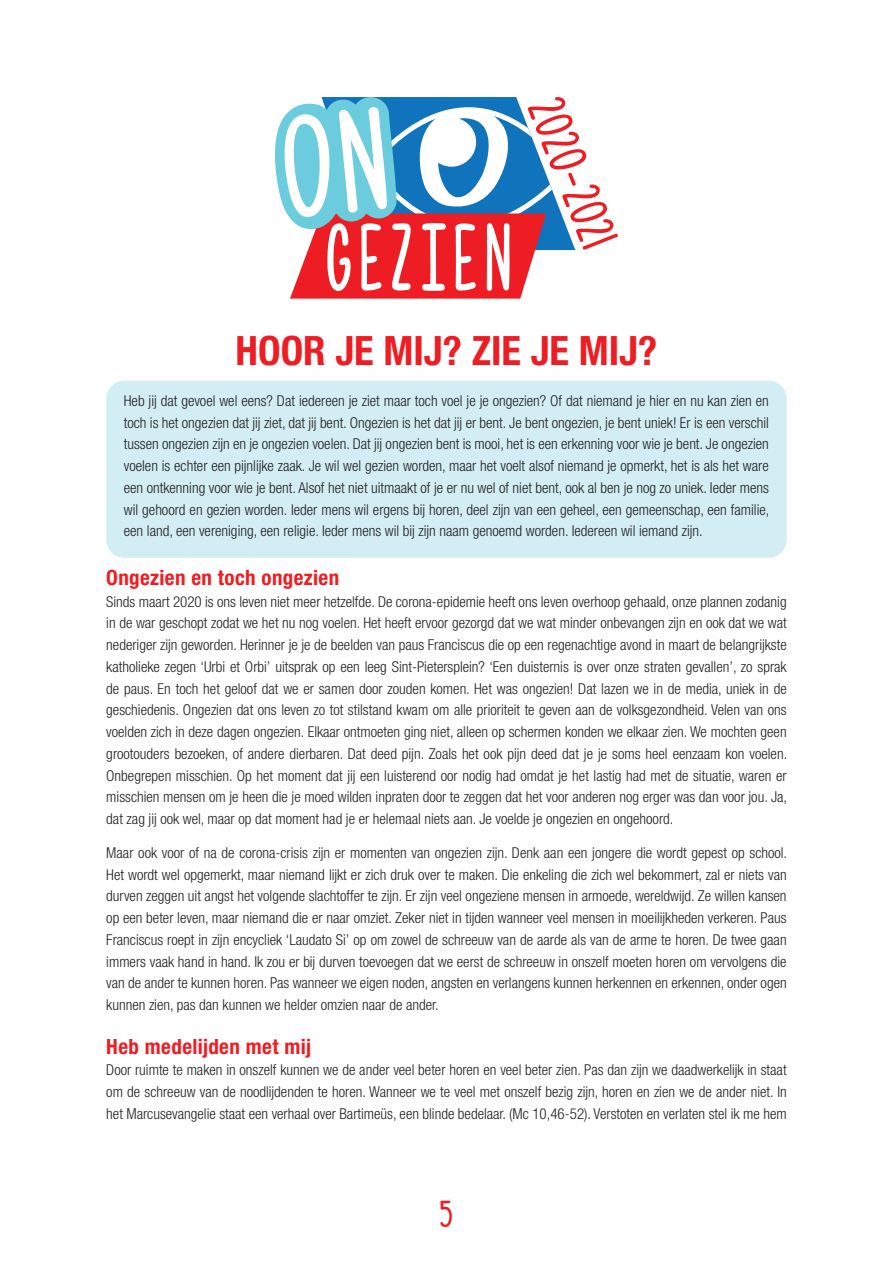
<style>
.page{position:relative;width:893px;height:1263px;background:#fff}
.page>*{position:absolute;margin:0;border:0;box-sizing:border-box;transform-origin:0 0}
.tekst{font:700 condensed 40.5px "Helvetica Neue LT Pro";color:#ee1d23}
.t1{font:33px "Photographs";color:#ee1d23}
.Ondertitel_-_14{font:700 condensed 21px "Helvetica Neue LT Pro";letter-spacing:.02em;color:#ee1d23}
.tekst-2{font:300 condensed 15px/21.8px "Helvetica Neue LT Pro";color:#231f20;text-align:justify}
</style>
<div class="page">
<div style="left:106px;top:381px;width:681px;height:177px;background:#d3edf4;border-radius:18px"></div>
<svg style="left:275px;top:97px;width:343px;height:202px"></svg>
<p class="tekst" style="left:236px;top:326px;width:423px">HOOR JE MIJ? ZIE JE MIJ?</p>
<p class="tekst-2" style="left:124px;top:389px;width:647px">Heb jij dat gevoel wel eens? Dat iedereen je ziet maar toch voel je je ongezien? Of dat niemand je hier en nu kan zien en toch is het ongezien dat jij ziet, dat jij bent. Ongezien is het dat jij er bent. Je bent ongezien, je bent uniek! Er is een verschil tussen ongezien zijn en je ongezien voelen. Dat jij ongezien bent is mooi, het is een erkenning voor wie je bent. Je ongezien voelen is echter een pijnlijke zaak. Je wil wel gezien worden, maar het voelt alsof niemand je opmerkt, het is als het ware een ontkenning voor wie je bent. Alsof het niet uitmaakt of je er nu wel of niet bent, ook al ben je nog zo uniek. Ieder mens wil gehoord en gezien worden. Ieder mens wil ergens bij horen, deel zijn van een geheel, een gemeenschap, een familie, een land, een vereniging, een religie. Ieder mens wil bij zijn naam genoemd worden. Iedereen wil iemand zijn.</p>
<p class="Ondertitel_-_14" style="left:106px;top:565px;width:234px">Ongezien en toch ongezien</p>
<p class="tekst-2" style="left:106px;top:590px;width:682px">Sinds maart 2020 is ons leven niet meer hetzelfde. De corona-epidemie heeft ons leven overhoop gehaald, onze plannen zodanig in de war geschopt zodat we het nu nog voelen. Het heeft ervoor gezorgd dat we wat minder onbevangen zijn en ook dat we wat nederiger zijn geworden. Herinner je je de beelden van paus Franciscus die op een regenachtige avond in maart de belangrijkste katholieke zegen ‘Urbi et Orbi’ uitsprak op een leeg Sint-Pietersplein? ‘Een duisternis is over onze straten gevallen’, zo sprak de paus. En toch het geloof dat we er samen door zouden komen. Het was ongezien! Dat lazen we in de media, uniek in de geschiedenis. Ongezien dat ons leven zo tot stilstand kwam om alle prioriteit te geven aan de volksgezondheid. Velen van ons voelden zich in deze dagen ongezien. Elkaar ontmoeten ging niet, alleen op schermen konden we elkaar zien. We mochten geen grootouders bezoeken, of andere dierbaren. Dat deed pijn. Zoals het ook pijn deed dat je je soms heel eenzaam kon voelen.<br>Onbegrepen misschien. Op het moment dat jij een luisterend oor nodig had omdat je het lastig had met de situatie, waren er misschien mensen om je heen die je moed wilden inpraten door te zeggen dat het voor anderen nog erger was dan voor jou. Ja, dat zag jij ook wel, maar op dat moment had je er helemaal niets aan. Je voelde je ongezien en ongehoord.</p>
<p class="tekst-2" style="left:106px;top:841px;width:682px">Maar ook voor of na de corona-crisis zijn er momenten van ongezien zijn. Denk aan een jongere die wordt gepest op school.<br>Het wordt wel opgemerkt, maar niemand lijkt er zich druk over te maken. Die enkeling die zich wel bekommert, zal er niets van durven zeggen uit angst het volgende slachtoffer te zijn. Er zijn veel ongeziene mensen in armoede, wereldwijd. Ze willen kansen op een beter leven, maar niemand die er naar omziet. Zeker niet in tijden wanneer veel mensen in moeilijkheden verkeren. Paus Franciscus roept in zijn encycliek ‘Laudato Si’ op om zowel de schreeuw van de aarde als van de arme te horen. De twee gaan immers vaak hand in hand. Ik zou er bij durven toevoegen dat we eerst de schreeuw in onszelf moeten horen om vervolgens die van de ander te kunnen horen. Pas wanneer we eigen noden, angsten en verlangens kunnen herkennen en erkennen, onder ogen kunnen zien, pas dan kunnen we helder omzien naar de ander.</p>
<p class="Ondertitel_-_14" style="left:106px;top:1033px;width:206px">Heb medelijden met mij</p>
<p class="tekst-2" style="left:106px;top:1059px;width:682px">Door ruimte te maken in onszelf kunnen we de ander veel beter horen en veel beter zien. Pas dan zijn we daadwerkelijk in staat om de schreeuw van de noodlijdenden te horen. Wanneer we te veel met onszelf bezig zijn, horen en zien we de ander niet. In het Marcusevangelie staat een verhaal over Bartimeüs, een blinde bedelaar. (Mc 10,46-52). Verstoten en verlaten stel ik me hem</p>
<h2 class="t1" style="left:440px;top:1193px;width:14px">5</h2>
</div>
